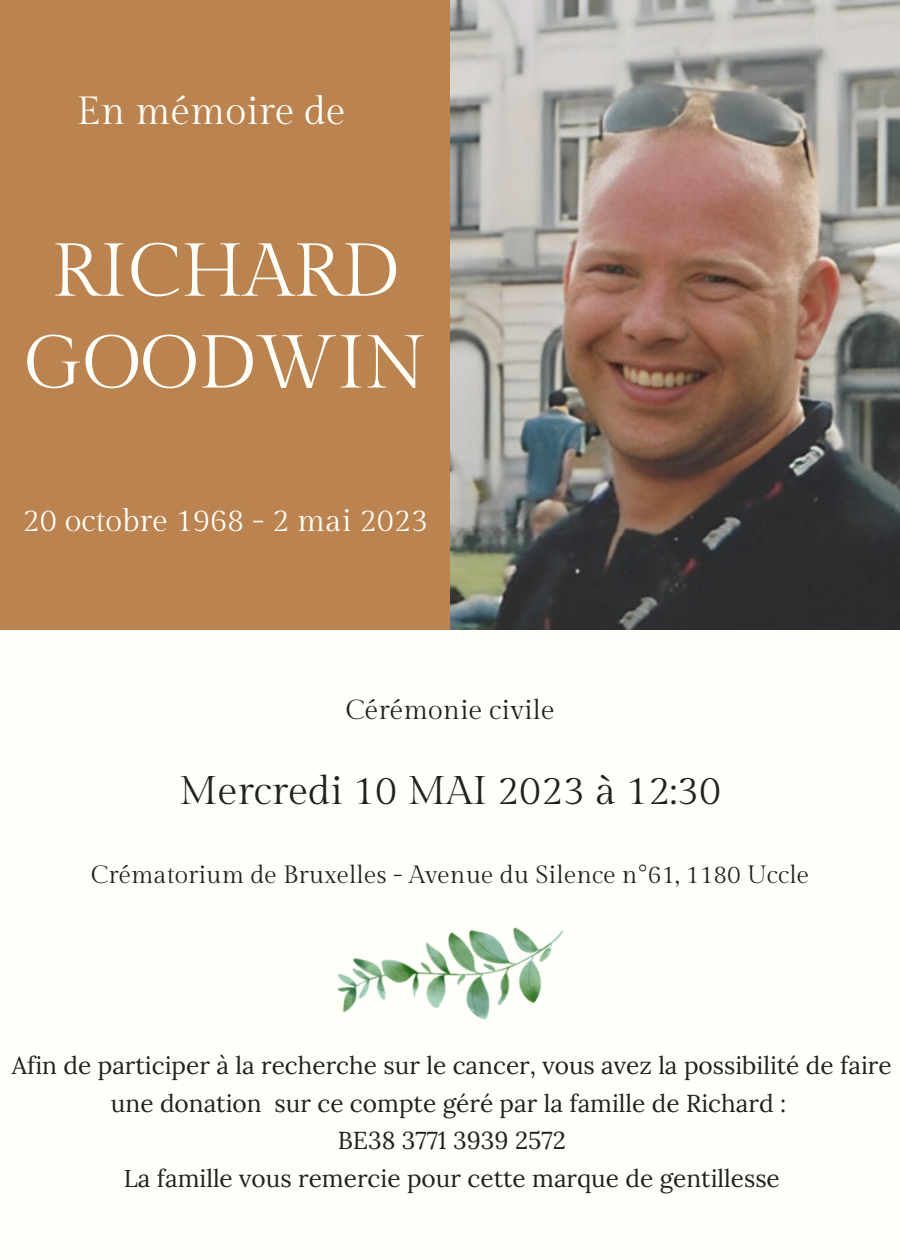
<style>
.page{position:relative;width:900px;height:1260px;background:#fffffa}
.page>*{position:absolute;margin:0;border:0;box-sizing:border-box;transform-origin:0 0}
.t1{font:74.75px/92px "Gilda Display";color:#fffffa;text-align:center}
.t2{font:40px "Gilda Display";color:#1f221f}
.t3{font:39.25px "Gilda Display";color:#fffffa}
.t4{font:31.25px "Gilda Display";color:#fffffa}
.t5{font:27.5px "Gilda Display";color:#1f221f}
.t6{font:25px "Gilda Display";color:#1f221f}
.t7{font:24.5px/37.5px "Lora";color:#1f221f;text-align:center}
</style>
<div class="page">
<div style="left:0;top:0;width:900px;height:630px;background:#bb834f"></div>
<img style="left:450px;top:0;width:450px;height:629px">
<img style="left:337px;top:927px;width:227px;height:93px">
<p class="t3" style="left:77px;top:89px;width:270px">En mémoire de</p>
<p class="t1" style="left:23px;top:227px;width:405px">RICHARD<br>GOODWIN</p>
<p class="t4" style="left:23px;top:504px;width:407px">20 octobre 1968 - 2 mai 2023</p>
<p class="t5" style="left:345px;top:694px;width:211px">Cérémonie civile</p>
<p class="t2" style="left:179px;top:769px;width:544px">Mercredi 10 MAI 2023 à 12:30</p>
<p class="t6" style="left:91px;top:861px;width:720px">Crématorium de Bruxelles - Avenue du Silence n°61, 1180 Uccle</p>
<p class="t7" style="left:12px;top:1047px;width:881px">Afin de participer à la recherche sur le cancer, vous avez la possibilité de faire une donation sur ce compte géré par la famille de Richard :</p>
<p class="t7" style="left:338px;top:1122px;width:230px">BE38 3771 3939 2572</p>
<p class="t7" style="left:124px;top:1159px;width:658px">La famille vous remercie pour cette marque de gentillesse</p>
</div>
